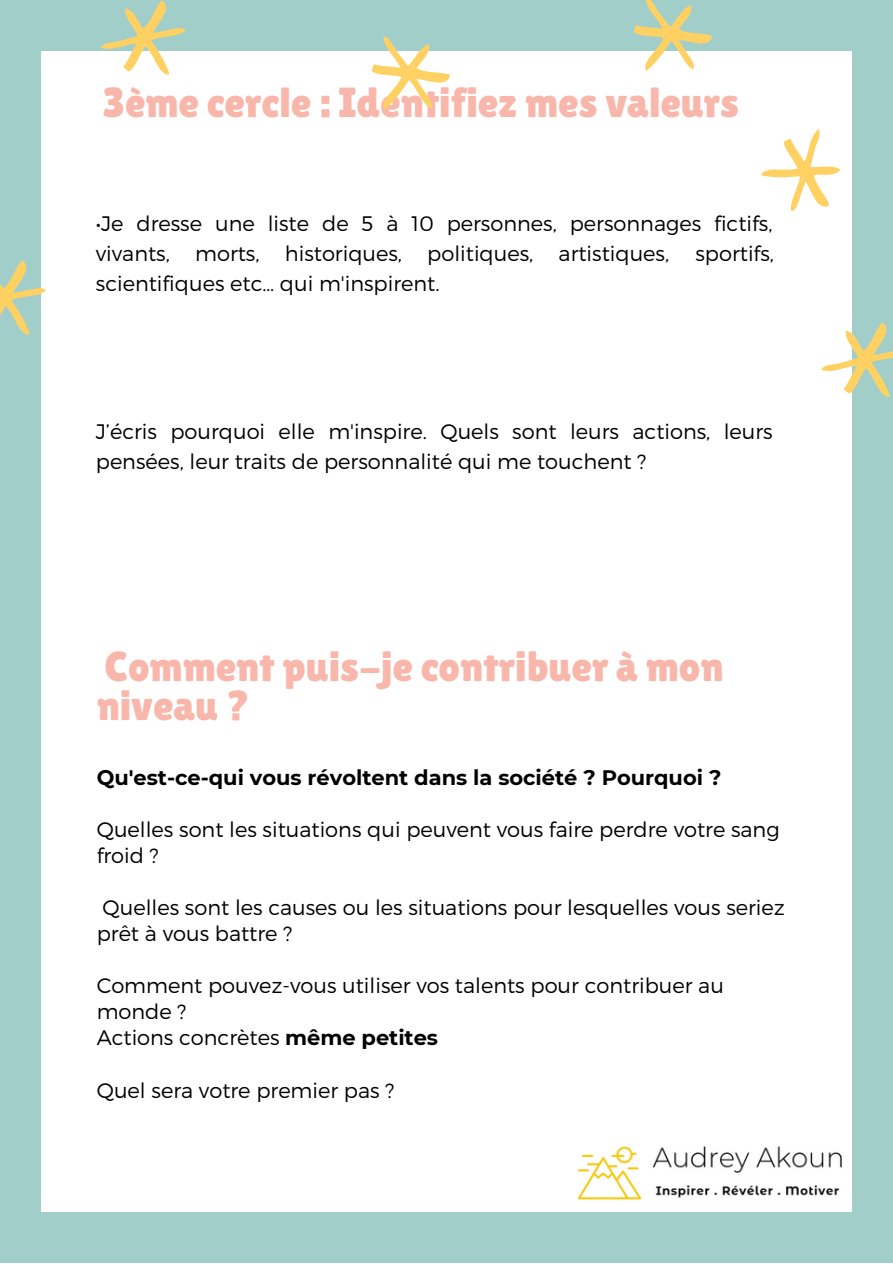
<style>
.page{position:relative;width:893px;height:1264px;background:#fff}
.page>*{position:absolute;margin:0;border:0;box-sizing:border-box;transform-origin:0 0}
.t1{font:42px/39px "Lilita One";color:#f9b7ab}
.t2{font:300 21px/26px "Montserrat";color:#000}
.t3{font:700 21px "Montserrat";color:#000}
.s1{font-weight:700}
</style>
<div class="page">
<div style="left:0;top:0;width:892px;height:1262px;background:#a2cec9"></div>
<div style="left:41px;top:51px;width:810px;height:1160px;background:#fff"></div>
<svg style="left:761px;top:124px;width:91px;height:102px"></svg>
<svg style="left:634px;top:0;width:78px;height:71px"></svg>
<svg style="left:372px;top:36px;width:78px;height:74px"></svg>
<svg style="left:100px;top:0;width:86px;height:75px"></svg>
<svg style="left:821px;top:308px;width:71px;height:106px"></svg>
<svg style="left:0;top:260px;width:46px;height:75px"></svg>
<img style="left:577px;top:1146px;width:265px;height:54px">
<h1 class="t1" style="left:103px;top:82px;width:637px">3ème cercle : Identifiez mes valeurs</h1>
<p class="t2" style="left:96px;top:208px;width:679px;line-height:29.7px;text-align:justify">•Je dresse une liste de 5 à 10 personnes, personnages fictifs, vivants, morts, historiques, politiques, artistiques, sportifs, scientifiques etc… qui m'inspirent.</p>
<p class="t2" style="left:96px;top:416px;width:678px;line-height:29.7px">J’écris pourquoi elle m'inspire. Quels sont leurs actions, leurs pensées, leur traits de personnalité qui me touchent ?</p>
<h1 class="t1" style="left:97px;top:646px;width:628px">Comment puis-je contribuer à mon niveau ?</h1>
<p class="t3" style="left:97px;top:764px;width:626px">Qu'est-ce-qui vous révoltent dans la société ? Pourquoi ?</p>
<p class="t2" style="left:97px;top:815px;width:684px">Quelles sont les situations qui peuvent vous faire perdre votre sang froid ?</p>
<p class="t2" style="left:97px;top:893px;width:689px">Quelles sont les causes ou les situations pour lesquelles vous seriez prêt à vous battre ?</p>
<p class="t2" style="left:97px;top:971px;width:628px">Comment pouvez-vous utiliser vos talents pour contribuer au monde ?<br>Actions concrètes <span class="s1">même petites</span></p>
<p class="t2" style="left:97px;top:1075px;width:299px">Quel sera votre premier pas ?</p>
</div>
